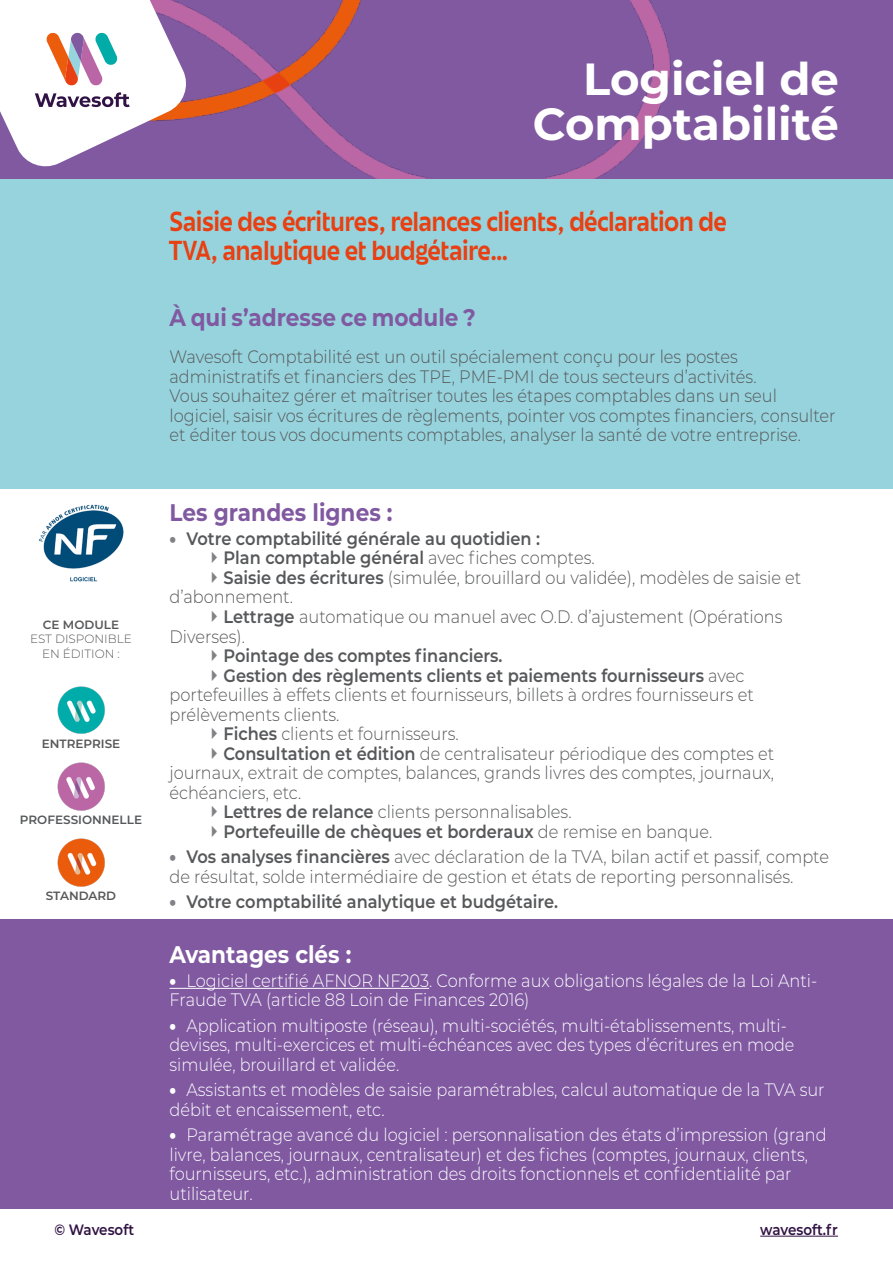
<style>
.page{position:relative;width:893px;height:1263px;background:#fff}
.page>*{position:absolute;margin:0;border:0;box-sizing:border-box;transform-origin:0 0}
.t1{font:700 45px "Montserrat";color:#fff}
.t2{font:24px/28.8px "June Expt Variable Active";color:#e84012;scale:.9 1}
.t3{font:700 24px "Montserrat";color:#8059a1;scale:.9 1}
.t4{font:700 24px "Montserrat";color:#fff;scale:.9 1}
.t5{font:300 18px/19.5px "Montserrat";color:#57585a;scale:.9 1}
.t6{font:300 18px/19.5px "Montserrat";color:#fff;scale:.9 1}
.t7{font:600 18px "Montserrat";color:#57585a;scale:.9 1}
.t8{font:300 18px/19.5px "Montserrat";color:#fff;scale:.89 1}
.t9{font:600 15px "Montserrat";color:#311244;scale:.9 1}
.t10{font:600 12px "Montserrat";color:#57585a}
.t11{font:300 12px/14.4px "Montserrat";color:#57585a;text-align:center}
.s1{font-weight:900;color:#808285}
.s2{font-weight:300}
.s3{font-weight:600}
.s4{font-weight:900}
</style>
<div class="page">
<div style="left:0;top:0;width:893px;height:179px;background:#8059a1"></div>
<img style="left:190px;top:0;width:481px;height:179px">
<svg style="left:0;top:0;width:190px;height:167px"></svg>
<div style="left:0;top:179px;width:893px;height:310px;background:#96d3dd"></div>
<div style="left:0;top:919px;width:893px;height:290px;background:#8059a1"></div>
<hr style="left:170px;top:988px;width:259px;height:1px;background:#fff">
<img style="left:57px;top:838px;width:48px;height:49px">
<img style="left:57px;top:762px;width:48px;height:49px">
<img style="left:57px;top:686px;width:48px;height:48px">
<img style="left:39px;top:505px;width:85px;height:77px">
<hr style="left:760px;top:1236px;width:78px;height:1px;background:#311244">
<p class="t1" style="left:583px;top:47px;width:257px">Logiciel de</p>
<p class="t1" style="left:533px;top:92px;width:308px">Comptabilité</p>
<p class="t2" style="left:170px;top:207px;width:620px">Saisie des écritures, relances clients, déclaration de<br>TVA, analytique et budgétaire…</p>
<p class="t3" style="left:170px;top:300px;width:342px">À qui s’adresse ce module ?</p>
<p class="t10" style="left:43px;top:616px;width:78px">CE MODULE</p>
<p class="t11" style="left:30px;top:631px;width:103px">EST DISPONIBLE<br>EN ÉDITION :</p>
<p class="t10" style="left:42px;top:735px;width:80px">ENTREPRISE</p>
<p class="t10" style="left:20px;top:811px;width:124px">PROFESSIONNELLE</p>
<p class="t10" style="left:46px;top:887px;width:72px">STANDARD</p>
<p class="t5" style="left:170px;top:346px;width:654px">Wavesoft Comptabilité est un outil spécialement conçu pour les postes administratifs et financiers des TPE, PME-PMI de tous secteurs d’activités.</p>
<p class="t5" style="left:170px;top:385px;width:742px">Vous souhaitez gérer et maîtriser toutes les étapes comptables dans un seul logiciel, saisir vos écritures de règlements, pointer vos comptes financiers, consulter et éditer tous vos documents comptables, analyser la santé de votre entreprise.</p>
<p class="t3" style="left:170px;top:495px;width:249px">Les grandes lignes :</p>
<p class="t7" style="left:170px;top:526px;width:413px"><span class="s1">•</span> Votre comptabilité générale au quotidien :</p>
<p class="t7" style="left:224px;top:545px;width:414px">Plan comptable général <span class="s2">avec fiches comptes.</span></p>
<p class="t5" style="left:170px;top:567px;width:704px;text-indent:54px"><span class="s3">Saisie des écritures</span> (simulée, brouillard ou validée), modèles de saisie et d’abonnement.</p>
<p class="t5" style="left:170px;top:606px;width:683px;text-indent:54px"><span class="s3">Lettrage</span> automatique ou manuel avec O.D. d’ajustement (Opérations<br>Diverses).</p>
<p class="t7" style="left:224px;top:643px;width:312px">Pointage des comptes financiers.</p>
<p class="t5" style="left:170px;top:665px;width:651px;text-indent:54px"><span class="s3">Gestion des règlements clients et paiements fournisseurs</span> avec portefeuilles à effets clients et fournisseurs, billets à ordres fournisseurs et prélèvements clients.</p>
<p class="t5" style="left:224px;top:723px;width:263px"><span class="s3">Fiches</span> clients et fournisseurs.</p>
<p class="t5" style="left:170px;top:743px;width:673px;text-align:justify;text-indent:54px"><span class="s3">Consultation et édition</span> de centralisateur périodique des comptes et journaux, extrait de comptes, balances, grands livres des comptes, journaux, échéanciers, etc.</p>
<p class="t5" style="left:224px;top:801px;width:388px"><span class="s3">Lettres de relance</span> clients personnalisables.</p>
<p class="t7" style="left:224px;top:818px;width:545px">Portefeuille de chèques et borderaux <span class="s2">de remise en banque.</span></p>
<p class="t5" style="left:170px;top:846px;width:734px"><span class="s1">•</span> <span class="s3">Vos analyses financières</span> avec déclaration de la TVA, bilan actif et passif, compte de résultat, solde intermédiaire de gestion et états de reporting personnalisés.</p>
<p class="t7" style="left:170px;top:889px;width:433px"><span class="s1">•</span> Votre comptabilité analytique et budgétaire.</p>
<p class="t4" style="left:170px;top:937px;width:204px">Avantages clés :</p>
<p class="t6" style="left:170px;top:970px;width:721px"><span class="s4">•</span> Logiciel certifié AFNOR NF203. Conforme aux obligations légales de la Loi Anti-<br>Fraude TVA (article 88 Loin de Finances 2016)</p>
<p class="t8" style="left:170px;top:1015px;width:704px"><span class="s4">•</span> Application multiposte (réseau), multi-sociétés, multi-établissements, multi&shy;devises, multi-exercices et multi-échéances avec des types d’écritures en mode simulée, brouillard et validée.</p>
<p class="t6" style="left:170px;top:1079px;width:729px"><span class="s4">•</span> Assistants et modèles de saisie paramétrables, calcul automatique de la TVA sur débit et encaissement, etc.</p>
<p class="t6" style="left:170px;top:1124px;width:732px"><span class="s4">•</span> Paramétrage avancé du logiciel : personnalisation des états d’impression (grand livre, balances, journaux, centralisateur) et des fiches (comptes, journaux, clients, fournisseurs, etc.), administration des droits fonctionnels et confidentialité par utilisateur.</p>
<p class="t9" style="left:54px;top:1219px;width:90px">© Wavesoft</p>
<p class="t9" style="left:760px;top:1219px;width:88px">wavesoft.fr</p>
</div>
